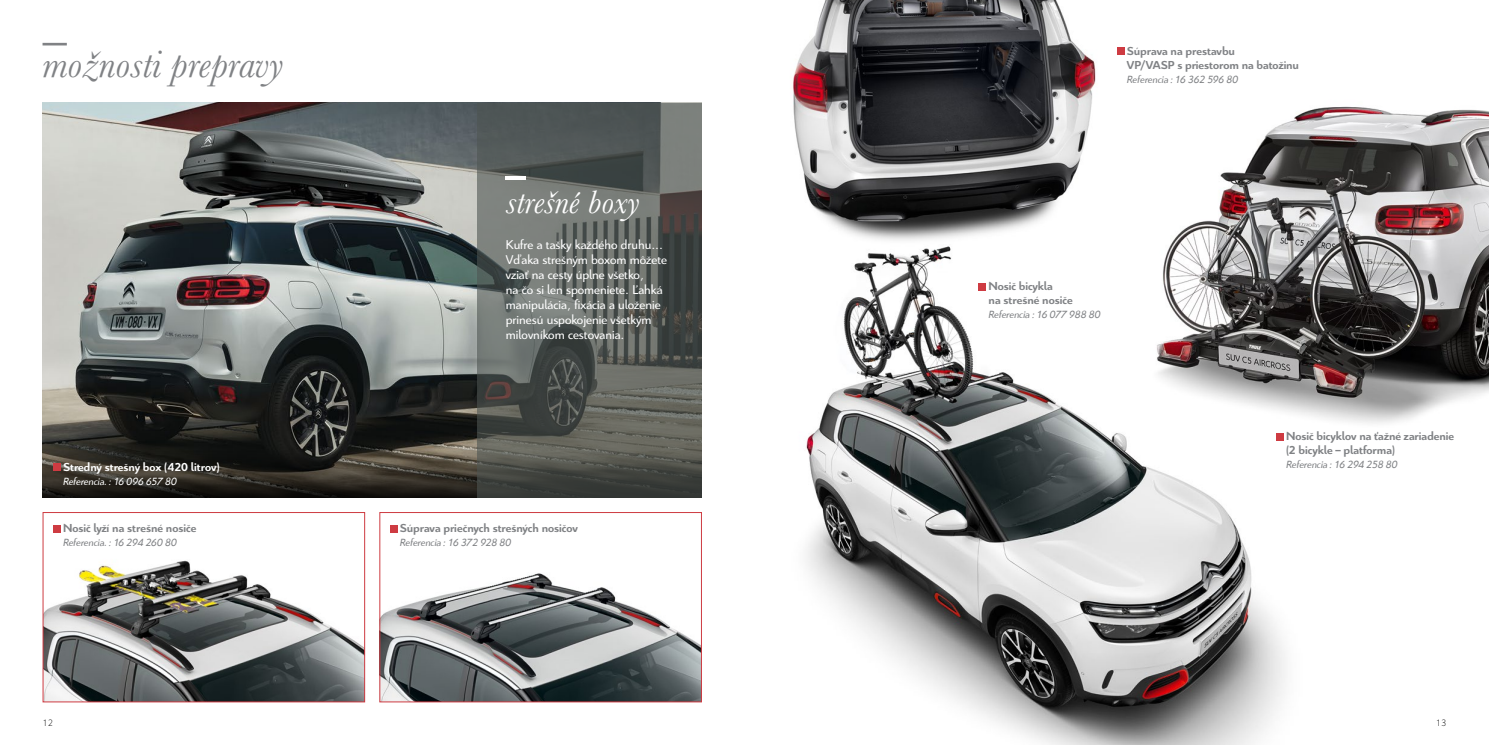
<style>
.page{position:relative;width:1489px;height:745px;background:#fff}
.page>*{position:absolute;margin:0;border:0;box-sizing:border-box;transform-origin:0 0}
.t1{font:italic 39.38px "Baskerville";color:#808285}
.t2{font:italic 33.75px "Baskerville";color:#fff}
.t3{font:13.75px/15px "Citroen";color:#fff}
.t4{font:700 12.5px/13.8px "Citroen";color:#808285}
.t5{font:700 12.5px "Citroen";color:#fff}
.t6{font:italic 11.25px "Citroen";letter-spacing:-.005em;color:#808285}
.t7{font:italic 11.25px "Citroen";letter-spacing:-.005em;color:#fff}
.t8{font:300 10px "Citroen";color:#000}
</style>
<div class="page">
<svg style="left:43px;top:103px;width:434px;height:394px;background:#676967"></svg>
<svg style="left:477px;top:103px;width:225px;height:394px;background:#5b5f5c"></svg>
<img style="left:45px;top:525px;width:318px;height:175px">
<div style="left:43px;top:511px;width:322px;height:191px;border:1px solid #ce3b42"></div>
<div style="left:53px;top:524px;width:7px;height:7px;background:#ce3b42"></div>
<div style="left:53px;top:463px;width:7px;height:7px;background:#ce3b42"></div>
<img style="left:381px;top:525px;width:302px;height:175px">
<div style="left:379px;top:511px;width:323px;height:191px;border:1px solid #ce3b42"></div>
<div style="left:390px;top:524px;width:7px;height:7px;background:#ce3b42"></div>
<hr style="left:506px;top:176px;width:20px;height:4px;background:#fff">
<img style="left:1123px;top:47px;width:365px;height:373px">
<img style="left:683px;top:220px;width:720px;height:524px">
<div style="left:978px;top:283px;width:7px;height:7px;background:#ce3b42"></div>
<div style="left:1116px;top:48px;width:8px;height:7px;background:#ce3b42"></div>
<img style="left:742px;top:0;width:381px;height:269px">
<hr style="left:43px;top:43px;width:24px;height:2px;background:#808285">
<div style="left:1276px;top:433px;width:7px;height:7px;background:#ce3b42"></div>
<h1 class="t1" style="left:43px;top:38px;width:242px">možnosti prepravy</h1>
<p class="t5" style="left:63px;top:459px;width:158px">Stredný strešný box (420 litrov)</p>
<p class="t7" style="left:63px;top:473px;width:115px">Referencia. : 16 096 657 80</p>
<p class="t4" style="left:63px;top:520px;width:135px">Nosič lyží na strešné nosiče</p>
<p class="t6" style="left:63px;top:534px;width:115px">Referencia. : 16 294 260 80</p>
<h2 class="t2" style="left:506px;top:180px;width:136px">strešné boxy</h2>
<p class="t3" style="left:506px;top:236px;width:163px">Kufre a tašky každého druhu...<br>Vďaka strešným boxom môžete vziať na cesty úplne všetko,<br>na čo si len spomeniete. Ľahká manipulácia, fixácia a uloženie prinesú uspokojenie všetkým milovníkom cestovania.</p>
<p class="t4" style="left:400px;top:520px;width:179px">Súprava priečnych strešných nosičov</p>
<p class="t6" style="left:400px;top:534px;width:113px">Referencia : 16 372 928 80</p>
<p class="t4" style="left:1126px;top:44px;width:174px">Súprava na prestavbu<br>VP/VASP s priestorom na batožinu</p>
<p class="t6" style="left:1126px;top:71px;width:113px">Referencia : 16 362 596 80</p>
<p class="t4" style="left:988px;top:279px;width:86px">Nosič bicykla<br>na strešné nosiče</p>
<p class="t6" style="left:988px;top:306px;width:113px">Referencia : 16 077 988 80</p>
<p class="t4" style="left:1285px;top:429px;width:169px">Nosič bicyklov na ťažné zariadenie (2 bicykle – platforma)</p>
<p class="t6" style="left:1285px;top:456px;width:113px">Referencia : 16 294 258 80</p>
<p class="t8" style="left:43px;top:716px;width:12px">12</p>
<p class="t8" style="left:1435px;top:716px;width:12px">13</p>
</div>
